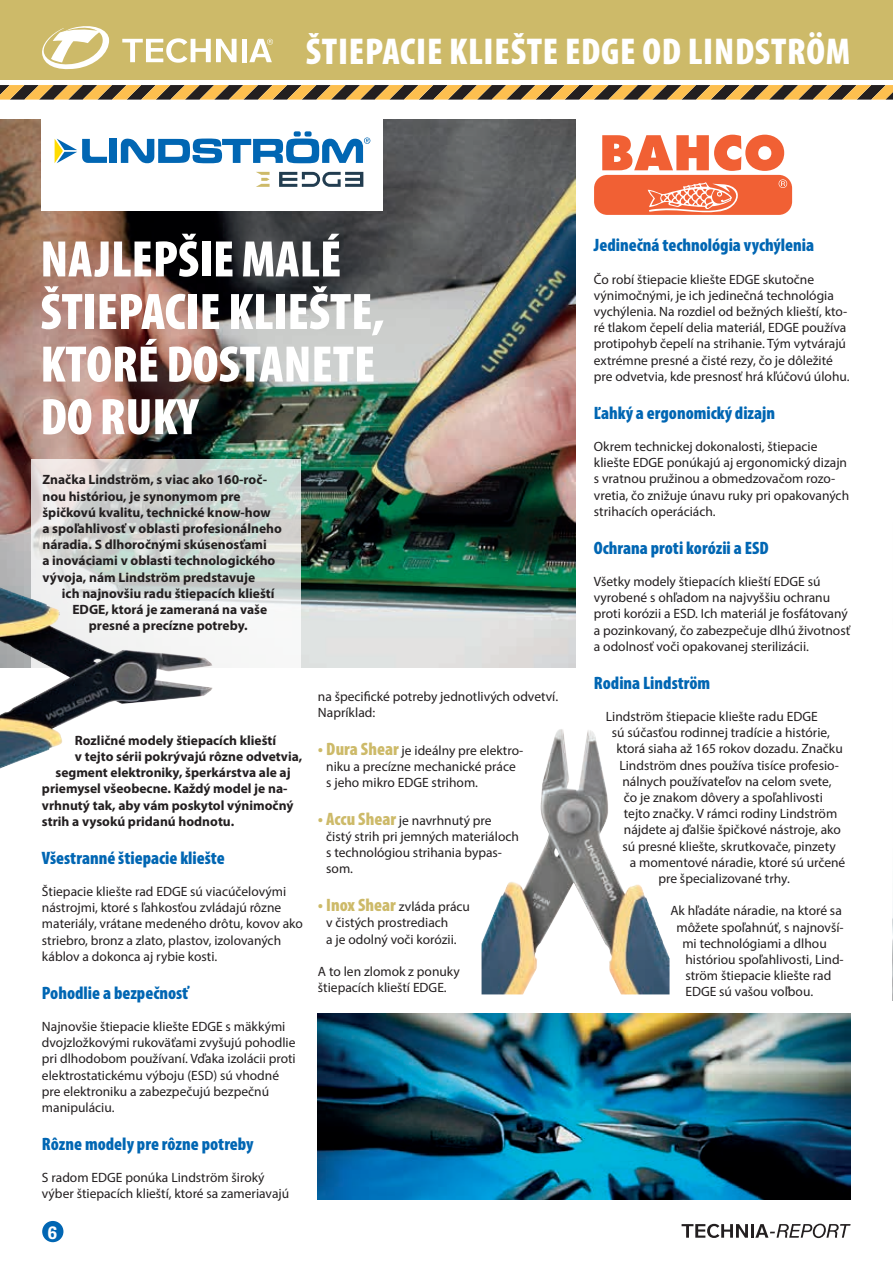
<style>
.page{position:relative;width:893px;height:1263px;background:#fff}
.page>*{position:absolute;margin:0;border:0;box-sizing:border-box;transform-origin:0 0}
.t1{font:900 condensed 51.75px/52.5px "Myriad Pro";color:#fff}
.t2{font:900 condensed 37.5px "Myriad Pro";letter-spacing:.02em;color:#fff}
.t3{font:900 condensed 18px "Myriad Pro";color:#0166b3}
.t4{font:700 18px "Brown Pro";color:#fff}
.t5{font:13.5px/16.2px "Myriad Pro";color:#231f20}
.t6{font:700 13.5px/16.2px "Myriad Pro";color:#231f20}
.s1{font-weight:900;font-stretch:condensed;font-size:18px;color:#cdba69}
</style>
<div class="page">
<img style="left:892px;top:915px;width:1px;height:53px">
<div style="left:0;top:0;width:893px;height:79px;background:#cdba69"></div>
<hr style="left:892px;top:0;width:1px;height:79px;background:#f25d21">
<svg style="left:0;top:85px;width:893px;height:15px;background:#977741"></svg>
<img style="left:0;top:119px;width:575px;height:549px">
<img style="left:318px;top:1013px;width:532px;height:186px">
<img style="left:482px;top:729px;width:187px;height:265px">
<hr style="left:892px;top:968px;width:1px;height:33px;background:#f25d21">
<svg style="left:42px;top:26px;width:67px;height:44px"></svg>
<div style="left:242px;top:39px;width:5px;height:23px;background:#fff"></div>
<svg style="left:122px;top:38px;width:115px;height:25px"></svg>
<svg style="left:249px;top:39px;width:24px;height:23px"></svg>
<hr style="left:751px;top:1224px;width:3px;height:14px;background:#231f20">
<svg style="left:682px;top:1224px;width:66px;height:14px"></svg>
<svg style="left:755px;top:1224px;width:96px;height:14px"></svg>
<svg style="left:31px;top:459px;width:269px;height:209px"></svg>
<svg style="left:594px;top:134px;width:199px;height:81px"></svg>
<div style="left:42px;top:1221px;width:21px;height:21px;background:#0166b3;border-radius:50%"></div>
<div style="left:42px;top:117px;width:341px;height:94px;background:#fff"></div>
<div style="left:109px;top:139px;width:8px;height:24px;background:#0166b3"></div>
<svg style="left:121px;top:137px;width:249px;height:26px"></svg>
<svg style="left:55px;top:139px;width:52px;height:24px"></svg>
<div style="left:294px;top:131px;width:7px;height:6px;background:#0166b3;border-radius:2px"></div>
<div style="left:305px;top:131px;width:7px;height:6px;background:#0166b3;border-radius:2px"></div>
<svg style="left:256px;top:172px;width:14px;height:15px"></svg>
<svg style="left:279px;top:172px;width:84px;height:15px"></svg>
<img style="left:0;top:587px;width:213px;height:182px">
<h2 class="t2" style="left:306px;top:27px;width:546px">ŠTIEPACIE KLIEŠTE EDGE OD LINDSTRÖM</h2>
<h1 class="t1" style="left:40px;top:231px;width:346px">NAJLEPŠIE MALÉ<br>ŠTIEPACIE KLIEŠTE,<br>KTORÉ DOSTANETE<br>DO RUKY</h1>
<p class="t6" style="left:42px;top:471px;width:241px">Značka Lindström, s viac ako 160-roč&shy;nou históriou, je synonymom pre špičkovú kvalitu, technické know-how<br>a spoľahlivosť v oblasti profesionálneho náradia. S dlhoročnými skúsenosťami<br>a inováciami v oblasti technologického vývoja, nám Lindström predstavuje</p>
<p class="t6" style="left:62px;top:585px;width:214px;text-align:center">ich najnovšiu radu štiepacích klieští<br>EDGE, ktorá je zameraná na vaše presné a precízne potreby.</p>
<p class="t6" style="left:75px;top:732px;width:203px">Rozličné modely štiepacích klieští</p>
<p class="t6" style="left:75px;top:748px;width:229px">v tejto sérii pokrývajú rôzne odvetvia,</p>
<p class="t6" style="left:55px;top:764px;width:237px">segment elektroniky, šperkárstva ale aj</p>
<p class="t6" style="left:42px;top:780px;width:247px">priemysel všeobecne. Každý model je na-</p>
<p class="t6" style="left:42px;top:796px;width:253px">vrhnutý tak, aby vám poskytol výnimočný</p>
<p class="t6" style="left:42px;top:813px;width:194px">strih a vysokú pridanú hodnotu.</p>
<h3 class="t3" style="left:42px;top:846px;width:184px">Všestranné štiepacie kliešte</h3>
<p class="t5" style="left:42px;top:883px;width:262px">Štiepacie kliešte rad EDGE sú viacúčelovými nástrojmi, ktoré s ľahkosťou zvládajú rôzne materiály, vrátane medeného drôtu, kovov ako striebro, bronz a zlato, plastov, izolovaných káblov a dokonca aj rybie kosti.</p>
<h3 class="t3" style="left:42px;top:981px;width:148px">Pohodlie a bezpečnosť</h3>
<p class="t5" style="left:42px;top:1018px;width:255px">Najnovšie štiepacie kliešte EDGE s mäkkými dvojzložkovými rukoväťami zvyšujú pohodlie pri dlhodobom používaní. Vďaka izolácii proti elektrostatickému výboju (ESD) sú vhodné pre elektroniku a zabezpečujú bezpečnú manipuláciu.</p>
<h3 class="t3" style="left:42px;top:1132px;width:213px">Rôzne modely pre rôzne potreby</h3>
<p class="t5" style="left:42px;top:1169px;width:249px">S radom EDGE ponúka Lindström široký výber štiepacích klieští, ktoré sa zameriavajú</p>
<h3 class="t4" style="left:47px;top:1222px;width:11px">6</h3>
<p class="t5" style="left:318px;top:688px;width:242px">na špecifické potreby jednotlivých odvetví.<br>Napríklad:</p>
<p class="t5" style="left:326px;top:742px;width:199px;text-indent:-8px"><span class="s1">• Dura Shear</span> je ideálny pre elektro&shy;niku a precízne mechanické práce s jeho mikro EDGE strihom.</p>
<p class="t5" style="left:326px;top:812px;width:194px;text-indent:-8px"><span class="s1">• Accu Shear</span> je navrhnutý pre čistý strih pri jemných materiáloch s technológiou strihania bypas&shy;som.</p>
<p class="t5" style="left:326px;top:898px;width:145px;text-indent:-8px"><span class="s1">• Inox Shear</span> zvláda prácu v čistých prostrediach<br>a je odolný voči korózii.</p>
<p class="t5" style="left:318px;top:963px;width:143px">A to len zlomok z ponuky štiepacích klieští EDGE.</p>
<h3 class="t3" style="left:594px;top:234px;width:222px">Jedinečná technológia vychýlenia</h3>
<p class="t5" style="left:594px;top:271px;width:257px">Čo robí štiepacie kliešte EDGE skutočne výnimočnými, je ich jedinečná technológia vychýlenia. Na rozdiel od bežných klieští, kto&shy;ré tlakom čepelí delia materiál, EDGE používa protipohyb čepelí na strihanie. Tým vytvárajú extrémne presné a čisté rezy, čo je dôležité pre odvetvia, kde presnosť hrá kľúčovú úlohu.</p>
<h3 class="t3" style="left:594px;top:401px;width:183px">Ľahký a ergonomický dizajn</h3>
<p class="t5" style="left:594px;top:438px;width:257px">Okrem technickej dokonalosti, štiepacie kliešte EDGE ponúkajú aj ergonomický dizajn s vratnou pružinou a obmedzovačom rozo&shy;vretia, čo znižuje únavu ruky pri opakovaných strihacích operáciách.</p>
<h3 class="t3" style="left:594px;top:536px;width:176px">Ochrana proti korózii a ESD</h3>
<p class="t5" style="left:594px;top:573px;width:258px">Všetky modely štiepacích klieští EDGE sú vyrobené s ohľadom na najvyššiu ochranu proti korózii a ESD. Ich materiál je fosfátovaný a pozinkovaný, čo zabezpečuje dlhú životnosť a odolnosť voči opakovanej sterilizácii.</p>
<h3 class="t3" style="left:594px;top:671px;width:118px">Rodina Lindström</h3>
<p class="t5" style="left:606px;top:708px;width:213px">Lindström štiepacie kliešte radu EDGE</p>
<p class="t5" style="left:612px;top:724px;width:220px">sú súčasťou rodinnej tradície a histórie,</p>
<p class="t5" style="left:616px;top:740px;width:228px">ktorá siaha až 165 rokov dozadu. Značku</p>
<p class="t5" style="left:619px;top:757px;width:221px">Lindström dnes používa tisíce profesio-</p>
<p class="t5" style="left:622px;top:773px;width:211px">nálnych používateľov na celom svete,</p>
<p class="t5" style="left:624px;top:789px;width:201px">čo je znakom dôvery a spoľahlivosti</p>
<p class="t5" style="left:624px;top:805px;width:215px">tejto značky. V rámci rodiny Lindström</p>
<p class="t5" style="left:624px;top:821px;width:219px">nájdete aj ďalšie špičkové nástroje, ako</p>
<p class="t5" style="left:622px;top:838px;width:215px">sú presné kliešte, skrutkovače, pinzety</p>
<p class="t5" style="left:630px;top:854px;width:217px">a momentové náradie, ktoré sú určené</p>
<p class="t5" style="left:658px;top:870px;width:133px">pre špecializované trhy.</p>
<p class="t5" style="left:670px;top:902px;width:173px">Ak hľadáte náradie, na ktoré sa</p>
<p class="t5" style="left:676px;top:919px;width:169px">môžete spoľahnúť, s najnovší-</p>
<p class="t5" style="left:682px;top:935px;width:146px">mi technológiami a dlhou</p>
<p class="t5" style="left:685px;top:951px;width:160px">históriou spoľahlivosti, Lind-</p>
<p class="t5" style="left:685px;top:967px;width:147px">ström štiepacie kliešte rad</p>
<p class="t5" style="left:685px;top:983px;width:129px">EDGE sú vašou voľbou.</p>
</div>
